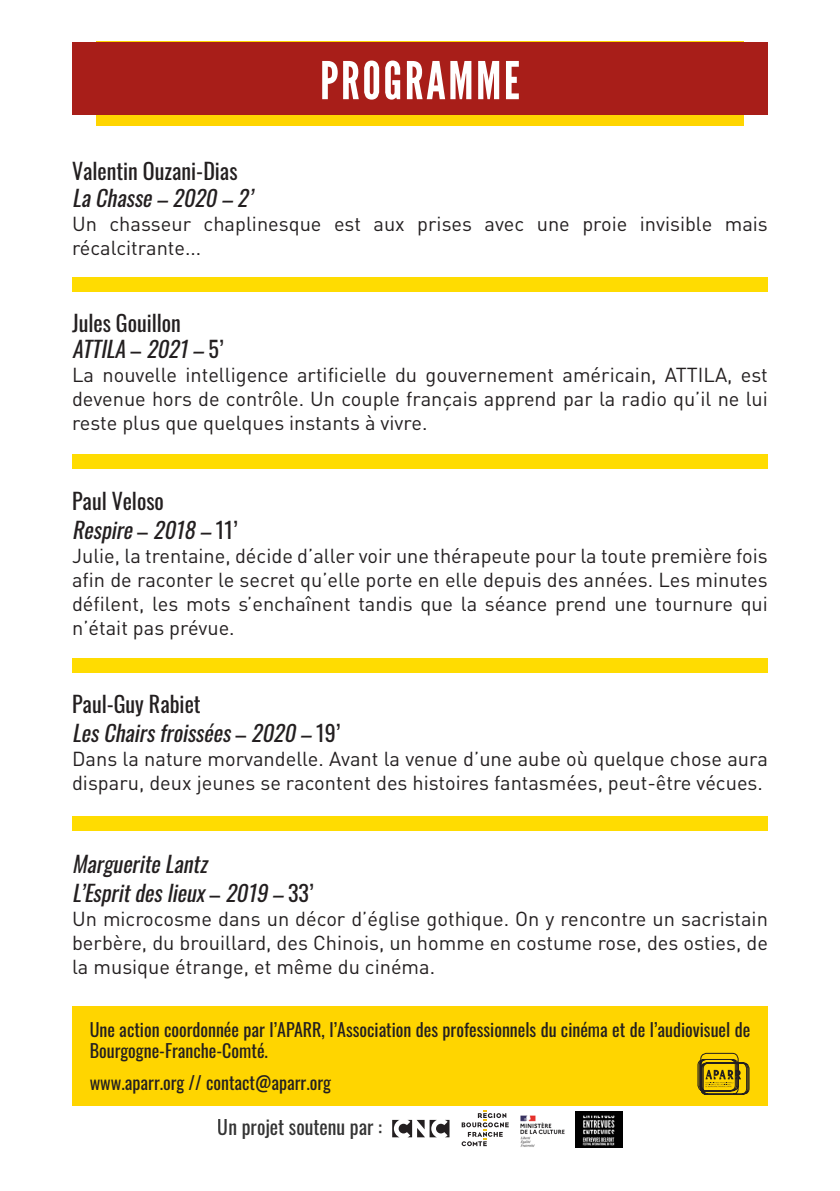
<style>
.page{position:relative;width:840px;height:1191px;background:#fff}
.page>*{position:absolute;margin:0;border:0;box-sizing:border-box;transform-origin:0 0}
.t1{font:52px "ENTREVUESSIMPLE";letter-spacing:.05em;color:#fff}
.t2{font:italic 22px "Oswald";color:#231f20}
.t3{font:22px "Oswald";color:#231f20}
.t4{font:20px/24px "DIN Pro";color:#231f20;text-align:justify}
.t5{font:19.8px "Oswald";color:#000}
.t6{font:18px/21.6px "Oswald";color:#231f20}
.s1{font-style:normal}
</style>
<div class="page">
<div style="left:96px;top:41px;width:647px;height:85px;background:#ffd500"></div>
<div style="left:72px;top:42px;width:695px;height:73px;background:#a81e19"></div>
<div style="left:72px;top:277px;width:695px;height:14px;background:#ffdc01"></div>
<div style="left:72px;top:454px;width:695px;height:15px;background:#ffdc01"></div>
<div style="left:72px;top:658px;width:695px;height:14px;background:#ffdc01"></div>
<div style="left:72px;top:816px;width:695px;height:15px;background:#ffdc01"></div>
<svg style="left:392px;top:1119px;width:57px;height:18px"></svg>
<svg style="left:461px;top:1110px;width:47px;height:36px"></svg>
<img style="left:520px;top:1115px;width:45px;height:32px">
<img style="left:575px;top:1111px;width:46px;height:36px">
<div style="left:72px;top:1006px;width:695px;height:100px;background:#ffd500"></div>
<svg style="left:697px;top:1053px;width:51px;height:41px"></svg>
<p class="t1" style="left:320px;top:49px;width:201px">PROGRAMME</p>
<p class="t3" style="left:72px;top:152px;width:167px">Valentin Ouzani-Dias</p>
<p class="t2" style="left:72px;top:178px;width:188px">LaChasse–2020–2’</p>
<p class="t4" style="left:72px;top:210px;width:696px">Un chasseur chaplinesque est aux prises avec une proie invisible mais récalcitrante...</p>
<p class="t3" style="left:72px;top:303px;width:110px">Jules Gouillon</p>
<p class="t2" style="left:72px;top:330px;width:153px">ATTILA<span class="s1">–</span> 2021–<span class="s1">5 ’</span></p>
<p class="t4" style="left:72px;top:361px;width:697px">La nouvelle intelligence artificielle du gouvernement américain, ATTILA, est devenue hors de contrôle. Un couple français apprend par la radio qu’il ne lui reste plus que quelques instants à vivre.</p>
<p class="t3" style="left:72px;top:481px;width:93px">Paul Veloso</p>
<p class="t2" style="left:72px;top:510px;width:167px">Respire<span class="s1">–</span> 2018–<span class="s1">1 1 ’</span></p>
<p class="t4" style="left:72px;top:541px;width:697px">Julie, la trentaine, décide d’aller voir une thérapeute pour la toute première fois afin de raconter le secret qu’elle porte en elle depuis des années. Les minutes défilent, les mots s’enchaînent tandis que la séance prend une tournure qui n’était pas prévue.</p>
<p class="t3" style="left:72px;top:684px;width:130px">Paul-Guy Rabiet</p>
<p class="t2" style="left:72px;top:713px;width:270px">LesChairsfroissées <span class="s1">–</span> 2020–<span class="s1">1 9 ’</span></p>
<p class="t4" style="left:72px;top:744px;width:697px">Dans la nature morvandelle. Avant la venue d’une aube où quelque chose aura disparu, deux jeunes se racontent des histoires fantasmées, peut-être vécues.</p>
<p class="t2" style="left:72px;top:844px;width:142px">MargueriteLantz</p>
<p class="t2" style="left:72px;top:873px;width:243px">L’Espritdeslieux<span class="s1">–</span> 2019–<span class="s1">3 3 ’</span></p>
<p class="t4" style="left:72px;top:904px;width:697px">Un microcosme dans un décor d’église gothique. On y rencontre un sacristain berbère, du brouillard, des Chinois, un homme en costume rose, des osties, de la musique étrange, et même du cinéma.</p>
<p class="t6" style="left:90px;top:1016px;width:661px">Une action coordonnée par l’APARR, l’Association des professionnels du cinéma et de l’audiovisuel de<br>Bourgogne-Franche-Comté.</p>
<p class="t6" style="left:90px;top:1070px;width:243px">www.aparr.org // contact@aparr.org</p>
<p class="t5" style="left:218px;top:1109px;width:165px">Un projet soutenu par :</p>
</div>
